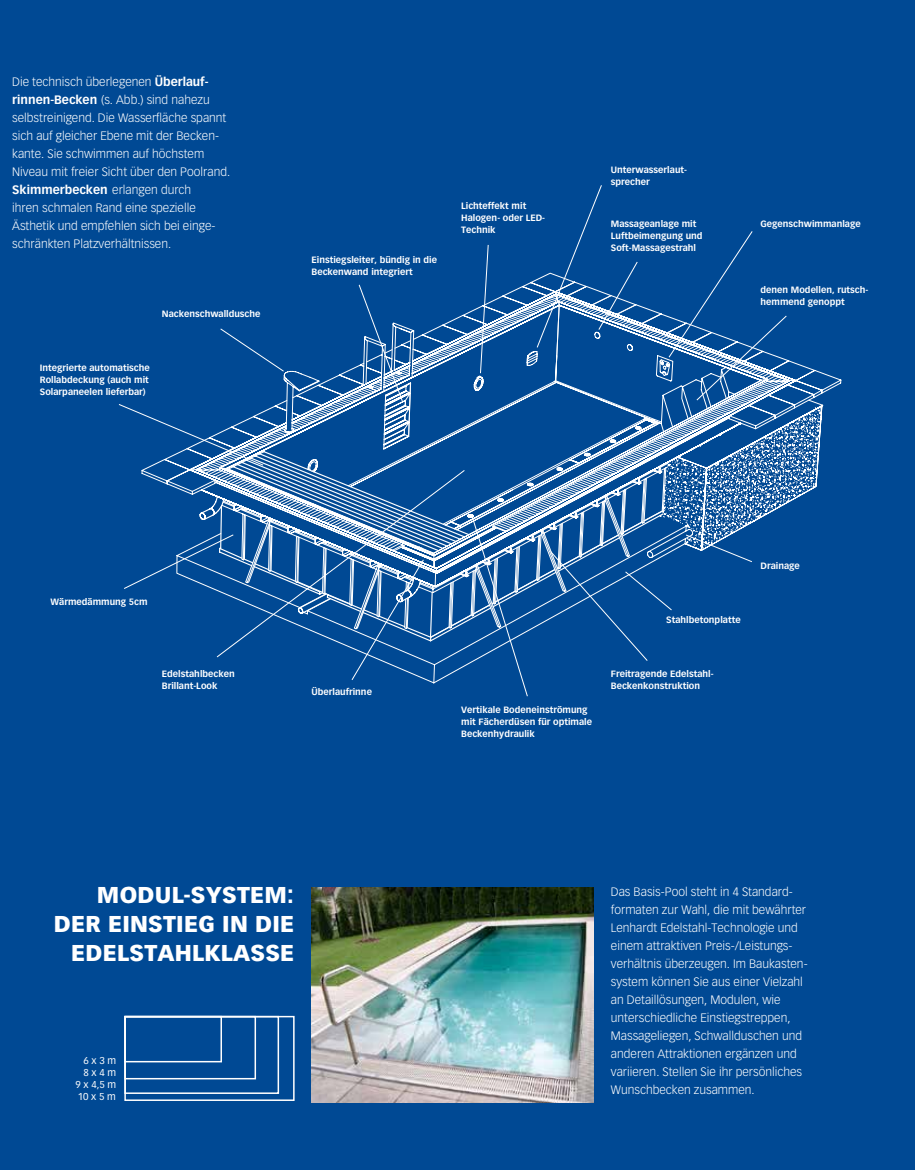
<style>
.page{position:relative;width:915px;height:1170px;background:#fff}
.page>*{position:absolute;margin:0;border:0;box-sizing:border-box;transform-origin:0 0}
.t1{font:900 22.5px/28.5px "Vectora LT Std";letter-spacing:.01em;color:#fff;text-align:right}
.t2{font:300 12px/18px "Vectora LT Std";color:#fff}
.t3{font:9.75px/12px "Vectora LT Std";color:#fff;text-align:right}
.t4{font:700 9px/12px "Vectora LT Std";color:#fff}
.s1{font-weight:700}
</style>
<div class="page">
<div style="left:0;top:0;width:914px;height:1169px;background:#004994"></div>
<div style="left:124px;top:1015px;width:98px;height:47px;border:2px solid #fff"></div>
<div style="left:124px;top:1015px;width:132px;height:64px;border:2px solid #fff"></div>
<div style="left:124px;top:1015px;width:170px;height:85px;border:2px solid #fff"></div>
<img style="left:311px;top:887px;width:282px;height:215px">
<svg style="left:118px;top:284px;width:634px;height:413px"></svg>
<svg style="left:408px;top:185px;width:415px;height:373px"></svg>
<p class="t2" style="left:12px;top:73px;width:219px">Die technisch überlegenen <span class="s1">Überlauf&shy;rinnen-Becken</span> (s. Abb.) sind nahezu selbstreinigend. Die Wasserfläche spannt sich auf gleicher Ebene mit der Becken&shy;kante. Sie schwimmen auf höchstem Niveau mit freier Sicht über den Poolrand.<br><span class="s1">Skimmerbecken</span> erlangen durch<br>ihren schmalen Rand eine spezielle Ästhetik und empfehlen sich bei einge&shy;schränkten Platzverhältnissen.</p>
<p class="t4" style="left:162px;top:308px;width:100px">Nackenschwalldusche</p>
<p class="t4" style="left:40px;top:362px;width:111px;text-align:justify">Integrierte automatische Rollabdeckung (auch mit Solarpaneelen lieferbar)</p>
<p class="t4" style="left:311px;top:254px;width:127px">Einstiegsleiter, bündig in die<br>Beckenwand integriert</p>
<p class="t4" style="left:461px;top:200px;width:85px">Lichteffekt mit<br>Halogen- oder LED-<br>Technik</p>
<p class="t4" style="left:610px;top:164px;width:77px">Unterwasserlaut&shy;sprecher</p>
<p class="t4" style="left:610px;top:218px;width:87px">Massageanlage mit</p>
<p class="t4" style="left:760px;top:218px;width:101px">Gegenschwimmanlage</p>
<p class="t4" style="left:610px;top:230px;width:93px">Luftbeimengung und<br>Soft-Massagestrahl</p>
<p class="t4" style="left:760px;top:284px;width:109px">denen Modellen, rutsch&shy;hemmend genoppt</p>
<p class="t4" style="left:51px;top:596px;width:98px">Wärmedämmung 5cm</p>
<p class="t4" style="left:162px;top:668px;width:74px">Edelstahlbecken<br>Brillant-Look</p>
<p class="t4" style="left:311px;top:686px;width:62px">Überlaufrinne</p>
<h1 class="t1" style="left:54px;top:880px;width:242px">MODUL-SYSTEM:<br>DER EINSTIEG IN DIE<br>EDELSTAHLKLASSE</h1>
<p class="t3" style="left:75px;top:1054px;width:42px">6 x 3 m<br>8 x 4 m<br>9 x 4,5 m<br>10 x 5 m</p>
<p class="t4" style="left:461px;top:704px;width:132px">Vertikale Bodeneinströmung mit Fächerdüsen für optimale<br>Beckenhydraulik</p>
<p class="t4" style="left:666px;top:614px;width:76px">Stahlbetonplatte</p>
<p class="t4" style="left:610px;top:668px;width:104px">Freitragende Edelstahl-<br>Beckenkonstruktion</p>
<p class="t4" style="left:760px;top:560px;width:41px">Drainage</p>
<p class="t2" style="left:610px;top:883px;width:198px">Das Basis-Pool steht in 4 Standard&shy;formaten zur Wahl, die mit bewährter Lenhardt Edelstahl-Technologie und einem attraktiven Preis-/Leistungs&shy;verhältnis überzeugen. Im Baukasten&shy;system können Sie aus einer Vielzahl an Detaillösungen, Modulen, wie unterschiedliche Einstiegstreppen, Massageliegen, Schwallduschen und anderen Attraktionen ergänzen und variieren. Stellen Sie ihr persönliches Wunschbecken zusammen.</p>
</div>
